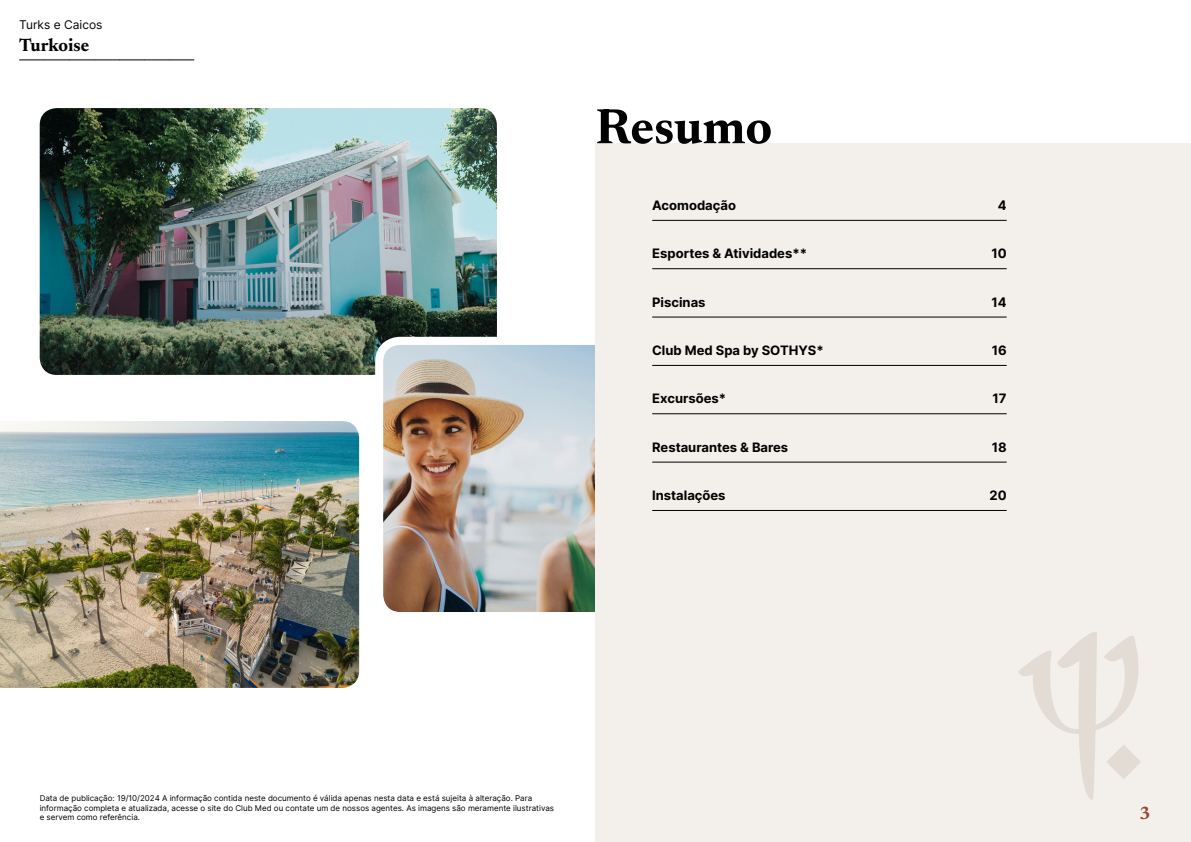
<style>
.page{position:relative;width:1191px;height:842px;background:#fff}
.page>*{position:absolute;margin:0;border:0;box-sizing:border-box;transform-origin:0 0}
.t1{font:700 50px "Newsreader 24 pt";color:#000}
.t2{font:700 18px "Newsreader 24 pt";color:#000}
.t3{font:700 18px "Newsreader 24 pt";color:#9d432c}
.t4{font:700 13px "Inter";color:#000}
.t5{font:12px "Inter";color:#000}
.t6{font:8px/9.6px "Inter";color:#000}
</style>
<div class="page">
<img style="left:40px;top:108px;width:457px;height:267px">
<img style="left:0;top:421px;width:359px;height:267px">
<img style="left:371px;top:333px;width:224px;height:279px">
<svg style="left:20px;top:60px;width:174px;height:1px"></svg>
<div style="left:595px;top:143px;width:596px;height:699px;background:#f3f0ec"></div>
<svg style="left:1018px;top:632px;width:123px;height:168px"></svg>
<hr style="left:652px;top:220px;width:354px;height:1px;background:#000">
<hr style="left:652px;top:268px;width:354px;height:1px;background:#000">
<hr style="left:652px;top:317px;width:354px;height:1px;background:#000">
<hr style="left:652px;top:365px;width:354px;height:1px;background:#000">
<hr style="left:652px;top:413px;width:354px;height:1px;background:#000">
<hr style="left:652px;top:462px;width:354px;height:1px;background:#000">
<hr style="left:652px;top:510px;width:354px;height:1px;background:#000">
<h3 class="t5" style="left:19px;top:15px;width:85px">Turks e Caicos</h3>
<h2 class="t2" style="left:19px;top:32px;width:71px">Turkoise</h2>
<h1 class="t1" style="left:595px;top:91px;width:178px">Resumo</h1>
<h3 class="t4" style="left:652px;top:196px;width:85px">Acomodação</h3>
<h3 class="t4" style="left:997px;top:196px;width:10px">4</h3>
<h3 class="t4" style="left:652px;top:244px;width:156px">Esportes &amp; Atividades**</h3>
<h3 class="t4" style="left:991px;top:244px;width:17px">10</h3>
<h3 class="t4" style="left:652px;top:293px;width:55px">Piscinas</h3>
<h3 class="t4" style="left:991px;top:293px;width:17px">14</h3>
<h3 class="t4" style="left:652px;top:341px;width:173px">Club Med Spa by SOTHYS*</h3>
<h3 class="t4" style="left:991px;top:341px;width:16px">16</h3>
<h3 class="t4" style="left:652px;top:389px;width:75px">Excursões*</h3>
<h3 class="t4" style="left:992px;top:389px;width:16px">17</h3>
<h3 class="t4" style="left:652px;top:438px;width:137px">Restaurantes &amp; Bares</h3>
<h3 class="t4" style="left:991px;top:438px;width:16px">18</h3>
<h3 class="t4" style="left:652px;top:486px;width:75px">Instalações</h3>
<h3 class="t4" style="left:989px;top:486px;width:19px">20</h3>
<p class="t6" style="left:40px;top:793px;width:516px">Data de publicação: 19/10/2024 A informação contida neste documento é válida apenas nesta data e está sujeita à alteração. Para informação completa e atualizada, acesse o site do Club Med ou contate um de nossos agentes. As imagens são meramente ilustrativas e servem como referência.</p>
<h2 class="t3" style="left:1139px;top:800px;width:13px">3</h2>
</div>
